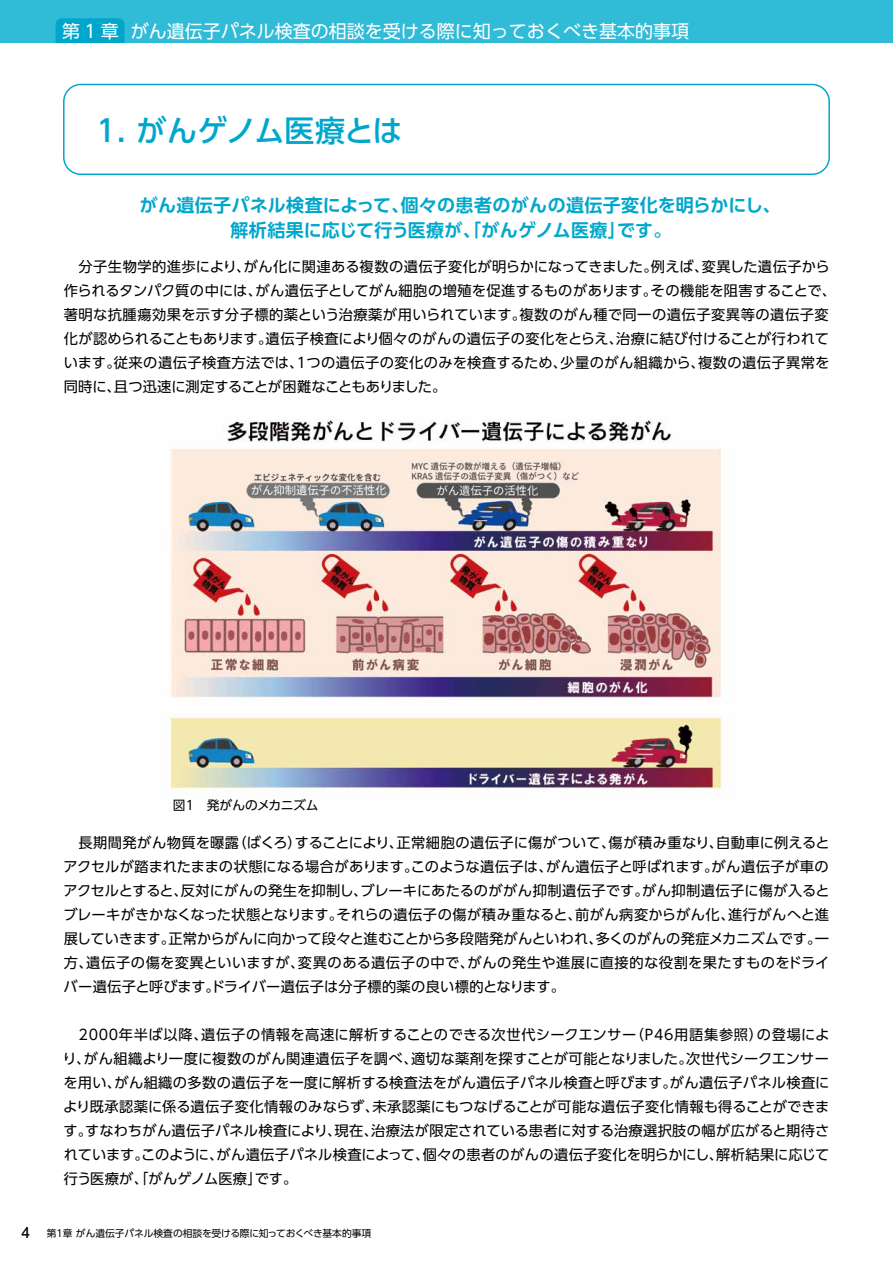
<style>
.page{position:relative;width:893px;height:1263px;background:#fff}
.page>*{position:absolute;margin:0;border:0;box-sizing:border-box;transform-origin:0 0}
.t1{font:500 30px "UD Shin Go Pro";letter-spacing:-.015em;color:#00a7cb}
.t2{font:700 18px/25.5px "UD Shin Go Pro De";letter-spacing:.015em;color:#00a7cb;text-align:center}
.t3{font:18px "UD Shin Go Pro";color:#fff}
.t4{font:14.25px/24px "UD Shin Go Pro";letter-spacing:.02em;color:#000;text-align:justify}
.t5{font:12.75px "UD Shin Go Pro";letter-spacing:-.02em;color:#000}
.t6{font:9.75px "UD Shin Go Pro";letter-spacing:-.01em;color:#000}
.s1{font-family:"Futo Go B101 Pro";font-weight:700;font-size:15px}
</style>
<div class="page">
<img style="left:169px;top:420px;width:553px;height:374px">
<div style="left:0;top:0;width:893px;height:43px;background:#30bbd7"></div>
<div style="left:56px;top:18px;width:69px;height:25px;background:#00a7cb"></div>
<div style="left:63px;top:84px;width:767px;height:91px;border:2px solid #00a7cb;border-radius:17px"></div>
<p class="t3" style="left:62px;top:17px;width:628px">第 1 章 がん遺伝子パネル検査の相談を受ける際に知っておくべき基本的事項</p>
<h1 class="t1" style="left:97px;top:106px;width:307px">1. がんゲノム医療とは</h1>
<p class="t2" style="left:121px;top:191px;width:661px">　がん遺伝子パネル検査によって、個々の患者のがんの遺伝子変化を明らかにし、解析結果に応じて行う医療が、「がんゲノム医療」です。</p>
<p class="t4" style="left:64px;top:254px;width:774px;text-align:left">　分子生物学的進歩により、がん化に関連ある複数の遺伝子変化が明らかになってきました。例えば、変異した遺伝子から作られるタンパク質の中には、がん遺伝子としてがん細胞の増殖を促進するものがあります。その機能を阻害することで、著明な抗腫瘍効果を示す分子標的薬という治療薬が用いられています。複数のがん種で同一の遺伝子変異等の遺伝子変化が認められることもあります。遺伝子検査により個々のがんの遺伝子の変化をとらえ、治療に結び付けることが行われています。従来の遺伝子検査方法では、1つの遺伝子の変化のみを検査するため、少量のがん組織から、複数の遺伝子異常を同時に、且つ迅速に測定することが困難なこともありました。</p>
<p class="t5" style="left:173px;top:795px;width:147px">図1　発がんのメカニズム</p>
<p class="t4" style="left:63px;top:830px;width:768px">　長期間発がん物質を曝露（ばくろ）することにより、正常細胞の遺伝子に傷がついて、傷が積み重なり、自動車に例えるとアクセルが踏まれたままの状態になる場合があります。このような遺伝子は、がん遺伝子と呼ばれます。がん遺伝子が車のアクセルとすると、反対にがんの発生を抑制し、ブレーキにあたるのががん抑制遺伝子です。がん抑制遺伝子に傷が入るとブレーキがきかなくなった状態となります。それらの遺伝子の傷が積み重なると、前がん病変からがん化、進行がんへと進展していきます。正常からがんに向かって段々と進むことから多段階発がんといわれ、多くのがんの発症メカニズムです。一方、遺伝子の傷を変異といいますが、変異のある遺伝子の中で、がんの発生や進展に直接的な役割を果たすものをドライバー遺伝子と呼びます。ドライバー遺伝子は分子標的薬の良い標的となります。</p>
<p class="t4" style="left:63px;top:1022px;width:768px;text-indent:16px">2000年半ば以降、遺伝子の情報を高速に解析することのできる次世代シークエンサー（P46用語集参照）の登場により、がん組織より一度に複数のがん関連遺伝子を調べ、適切な薬剤を探すことが可能となりました。次世代シークエンサーを用い、がん組織の多数の遺伝子を一度に解析する検査法をがん遺伝子パネル検査と呼びます。がん遺伝子パネル検査により既承認薬に係る遺伝子変化情報のみならず、未承認薬にもつなげることが可能な遺伝子変化情報も得ることができます。すなわちがん遺伝子パネル検査により、現在、治療法が限定されている患者に対する治療選択肢の幅が広がると期待されています。このように、がん遺伝子パネル検査によって、個々の患者のがんの遺伝子変化を明らかにし、解析結果に応じて行う医療が、「がんゲノム医療」です。</p>
<p class="t6" style="left:21px;top:1225px;width:351px"><span class="s1">4</span> 第1章 がん遺伝子パネル検査の相談を受ける際に知っておくべき基本的事項</p>
</div>
